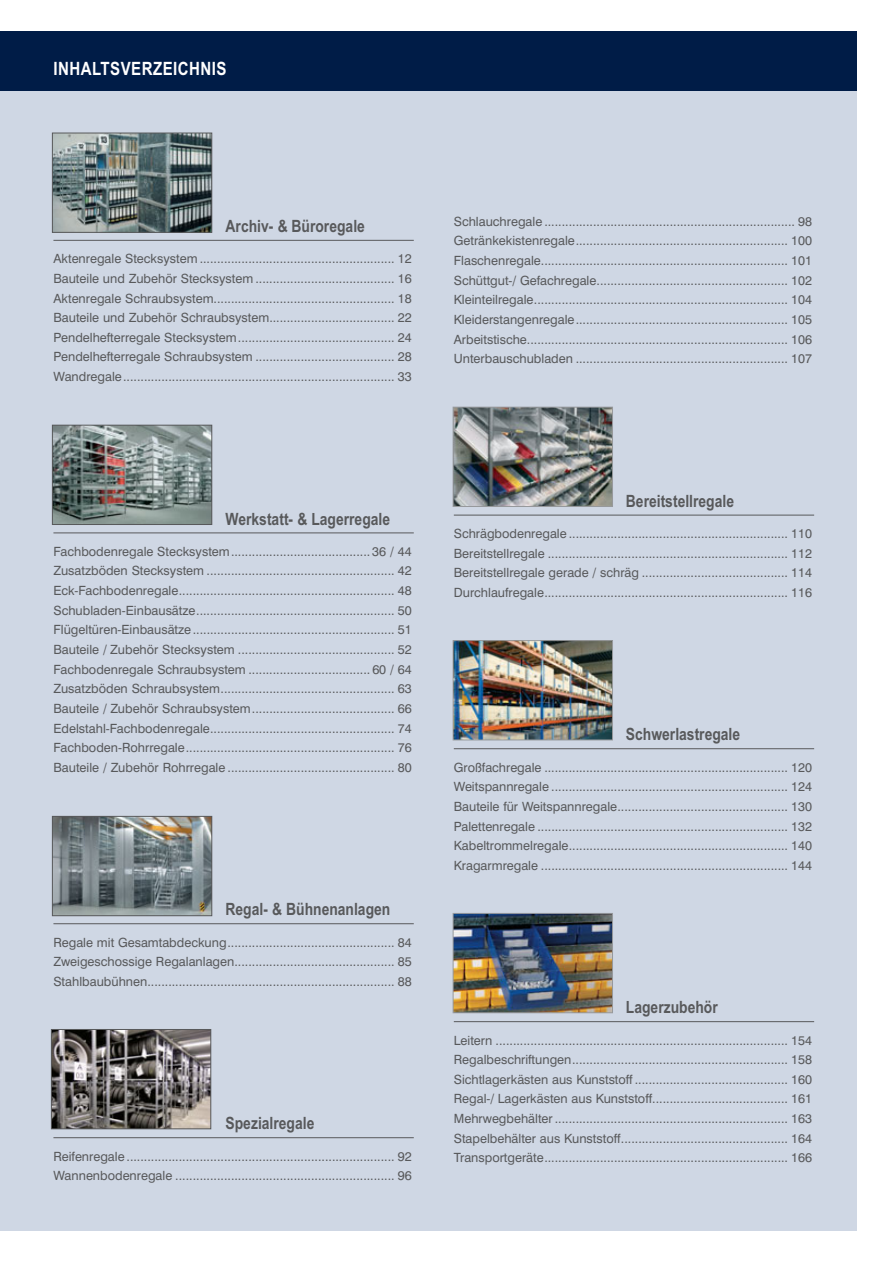
<style>
.page{position:relative;width:893px;height:1263px;background:#fff}
.page>*{position:absolute;margin:0;border:0;box-sizing:border-box;transform-origin:0 0}
.t1{font:700 18.3px "Arial Narrow";letter-spacing:.025em;color:#fff}
.t2{font:700 16.95px "Arial Narrow";color:#58595b}
.t3{font:12.75px/19.6px "Swiss 721 BT";color:#58595b;text-align:justify}
</style>
<div class="page">
<div style="left:0;top:87px;width:856px;height:1144px;background:#cfd7e4"></div>
<hr style="left:53px;top:240px;width:361px;height:1px;background:#58595b">
<hr style="left:53px;top:533px;width:361px;height:1px;background:#58595b">
<hr style="left:53px;top:923px;width:361px;height:1px;background:#58595b">
<hr style="left:53px;top:1137px;width:361px;height:1px;background:#58595b">
<hr style="left:454px;top:515px;width:360px;height:1px;background:#58595b">
<hr style="left:454px;top:748px;width:360px;height:1px;background:#58595b">
<hr style="left:454px;top:1021px;width:360px;height:1px;background:#58595b">
<img style="left:54px;top:135px;width:156px;height:96px">
<div style="left:52px;top:133px;width:160px;height:100px;border:1px solid #58595b"></div>
<img style="left:54px;top:427px;width:156px;height:96px">
<div style="left:52px;top:425px;width:160px;height:100px;border:1px solid #58595b"></div>
<img style="left:54px;top:818px;width:156px;height:96px">
<div style="left:52px;top:816px;width:160px;height:100px;border:1px solid #58595b"></div>
<img style="left:455px;top:642px;width:156px;height:96px">
<div style="left:453px;top:640px;width:160px;height:100px;border:1px solid #97999c"></div>
<img style="left:53px;top:1031px;width:156px;height:96px">
<div style="left:51px;top:1029px;width:160px;height:100px;border:1px solid #58595b"></div>
<img style="left:455px;top:915px;width:156px;height:96px">
<div style="left:453px;top:913px;width:160px;height:100px;border:1px solid #97999c"></div>
<img style="left:455px;top:409px;width:156px;height:96px">
<div style="left:453px;top:407px;width:160px;height:100px;border:1px solid #97999c"></div>
<div style="left:0;top:32px;width:856px;height:59px;background:#001c47"></div>
<h1 class="t1" style="left:53px;top:58px;width:175px">INHALTSVERZEICHNIS</h1>
<h2 class="t2" style="left:226px;top:216px;width:141px">Archiv- &amp; Büroregale</h2>
<p class="t3" style="left:53px;top:250px;width:360px">Aktenregale Stecksystem ........................................................ 12<br>Bauteile und Zubehör Stecksystem ........................................ 16<br>Aktenregale Schraubsystem.................................................... 18<br>Bauteile und Zubehör Schraubsystem.................................... 22<br>Pendelhefterregale Stecksystem ............................................. 24<br>Pendelhefterregale Schraubsystem ........................................ 28<br>Wandregale .............................................................................. 33</p>
<p class="t3" style="left:454px;top:213px;width:360px">Schlauchregale ........................................................................ 98<br>Getränkekistenregale ............................................................. 100<br>Flaschenregale ....................................................................... 101<br>Schüttgut-/ Gefachregale ....................................................... 102<br>Kleinteilregale ......................................................................... 104<br>Kleiderstangenregale ............................................................. 105<br>Arbeitstische ........................................................................... 106<br>Unterbauschubladen ............................................................. 107</p>
<h2 class="t2" style="left:226px;top:509px;width:166px">Werkstatt- &amp; Lagerregale</h2>
<p class="t3" style="left:53px;top:543px;width:360px">Fachbodenregale Stecksystem ........................................ 36 / 44<br>Zusatzböden Stecksystem ...................................................... 42<br>Eck-Fachbodenregale .............................................................. 48<br>Schubladen-Einbausätze ......................................................... 50<br>Flügeltüren-Einbausätze .......................................................... 51<br>Bauteile / Zubehör Stecksystem ............................................. 52<br>Fachbodenregale Schraubsystem ................................... 60 / 64<br>Zusatzböden Schraubsystem .................................................. 63<br>Bauteile / Zubehör Schraubsystem ......................................... 66<br>Edelstahl-Fachbodenregale ..................................................... 74<br>Fachboden-Rohrregale ............................................................ 76<br>Bauteile / Zubehör Rohrregale ................................................ 80</p>
<h2 class="t2" style="left:226px;top:900px;width:166px">Regal- &amp; Bühnenanlagen</h2>
<p class="t3" style="left:53px;top:934px;width:360px">Regale mit Gesamtabdeckung ................................................ 84<br>Zweigeschossige Regalanlagen .............................................. 85<br>Stahlbaubühnen ....................................................................... 88</p>
<h2 class="t2" style="left:226px;top:1114px;width:90px">Spezialregale</h2>
<p class="t3" style="left:53px;top:1148px;width:360px">Reifenregale ............................................................................. 92<br>Wannenbodenregale ............................................................... 96</p>
<h2 class="t2" style="left:626px;top:491px;width:110px">Bereitstellregale</h2>
<p class="t3" style="left:454px;top:525px;width:360px">Schrägbodenregale ............................................................... 110<br>Bereitstellregale ..................................................................... 112<br>Bereitstellregale gerade / schräg .......................................... 114<br>Durchlaufregale ...................................................................... 116</p>
<h2 class="t2" style="left:626px;top:725px;width:116px">Schwerlastregale</h2>
<p class="t3" style="left:454px;top:759px;width:360px">Großfachregale ...................................................................... 120<br>Weitspannregale .................................................................... 124<br>Bauteile für Weitspannregale ................................................. 130<br>Palettenregale ........................................................................ 132<br>Kabeltrommelregale ............................................................... 140<br>Kragarmregale ....................................................................... 144</p>
<h2 class="t2" style="left:626px;top:998px;width:93px">Lagerzubehör</h2>
<p class="t3" style="left:454px;top:1032px;width:360px">Leitern .................................................................................... 154<br>Regalbeschriftungen .............................................................. 158<br>Sichtlagerkästen aus Kunststoff ............................................ 160<br>Regal-/ Lagerkästen aus Kunststoff ....................................... 161<br>Mehrwegbehälter ................................................................... 163<br>Stapelbehälter aus Kunststoff ................................................ 164<br>Transportgeräte ...................................................................... 166</p>
</div>
